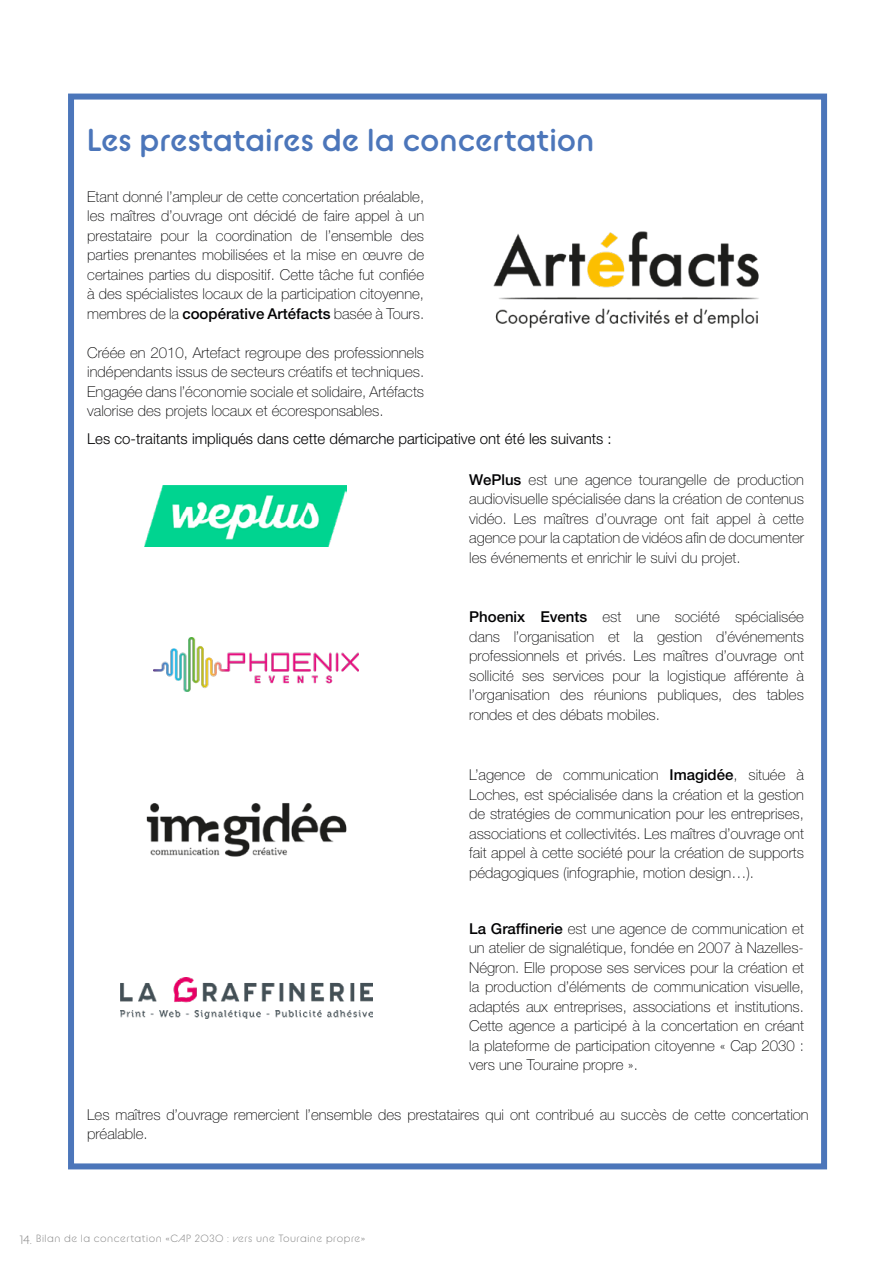
<style>
.page{position:relative;width:893px;height:1263px;background:#fff}
.page>*{position:absolute;margin:0;border:0;box-sizing:border-box;transform-origin:0 0}
.t1{font:700 31.5px "BC Alphapipe TSB";color:#4c76ba}
.t2{font:100 15px/19.5px "Helvetica Neue LT Std";color:#020203;text-align:justify}
.t3{font:300 15px "Helvetica Neue LT Std";color:#020203}
.t4{font:10.5px "BC Alphapipe L";letter-spacing:.05em;color:#878787}
.s1{font-weight:500}
.s2{font-size:12px}
.s3{font-family:"Helvetica Neue LT Std";font-weight:300}
</style>
<div class="page">
<div style="left:68px;top:94px;width:759px;height:1075px;background:#fff;border:6px solid #4c76ba"></div>
<img style="left:494px;top:231px;width:265px;height:98px">
<img style="left:144px;top:485px;width:203px;height:62px">
<img style="left:153px;top:638px;width:205px;height:53px">
<img style="left:146px;top:803px;width:201px;height:54px">
<img style="left:121px;top:977px;width:251px;height:42px">
<h1 class="t1" style="left:87px;top:120px;width:509px">Les prestataires de la concertation</h1>
<p class="t2" style="left:87px;top:187px;width:338px">Etant donné l’ampleur de cette concertation préalable, les maîtres d’ouvrage ont décidé de faire appel à un prestataire pour la coordination de l’ensemble des parties prenantes mobilisées et la mise en œuvre de certaines parties du dispositif. Cette tâche fut confiée à des spécialistes locaux de la participation citoyenne, membres de la <span class="s1">coopérative Artéfacts</span> basée à Tours.</p>
<p class="t2" style="left:87px;top:343px;width:338px">Créée en 2010, Artefact regroupe des professionnels indépendants issus de secteurs créatifs et techniques.<br>Engagée dans l’économie sociale et solidaire, Artéfacts valorise des projets locaux et écoresponsables.</p>
<p class="t3" style="left:87px;top:430px;width:526px">Les co-traitants impliqués dans cette démarche participative ont été les suivants :</p>
<p class="t2" style="left:469px;top:469px;width:336px"><span class="s1">WePlus</span> est une agence tourangelle de production audiovisuelle spécialisée dans la création de contenus vidéo. Les maîtres d’ouvrage ont fait appel à cette agence pour la captation de vidéos afin de documenter les événements et enrichir le suivi du projet.</p>
<p class="t2" style="left:469px;top:607px;width:336px"><span class="s1">Phoenix Events</span> est une société spécialisée dans l’organisation et la gestion d’événements professionnels et privés. Les maîtres d’ouvrage ont sollicité ses services pour la logistique afférente à l’organisation des réunions publiques, des tables rondes et des débats mobiles.</p>
<p class="t2" style="left:469px;top:765px;width:336px">L’agence de communication <span class="s1">Imagidée</span>, située à Loches, est spécialisée dans la création et la gestion de stratégies de communication pour les entreprises, associations et collectivités. Les maîtres d’ouvrage ont fait appel à cette société pour la création de supports pédagogiques (infographie, motion design…).</p>
<p class="t2" style="left:469px;top:919px;width:336px"><span class="s1">La Graffinerie</span> est une agence de communication et un atelier de signalétique, fondée en 2007 à Nazelles-Négron. Elle propose ses services pour la création et la production d’éléments de communication visuelle, adaptés aux entreprises, associations et institutions.<br>Cette agence a participé à la concertation en créant la plateforme de participation citoyenne « Cap 2030 : vers une Touraine propre ».</p>
<p class="t2" style="left:87px;top:1104px;width:723px">Les maîtres d’ouvrage remercient l’ensemble des prestataires qui ont contribué au succès de cette concertation préalable.</p>
<p class="t4" style="left:20px;top:1232px;width:347px"><span class="s2">14.</span> Bilan de la concertation <span class="s3">«</span>CAP 2030 : vers une Touraine propre<span class="s3">»</span></p>
</div>
